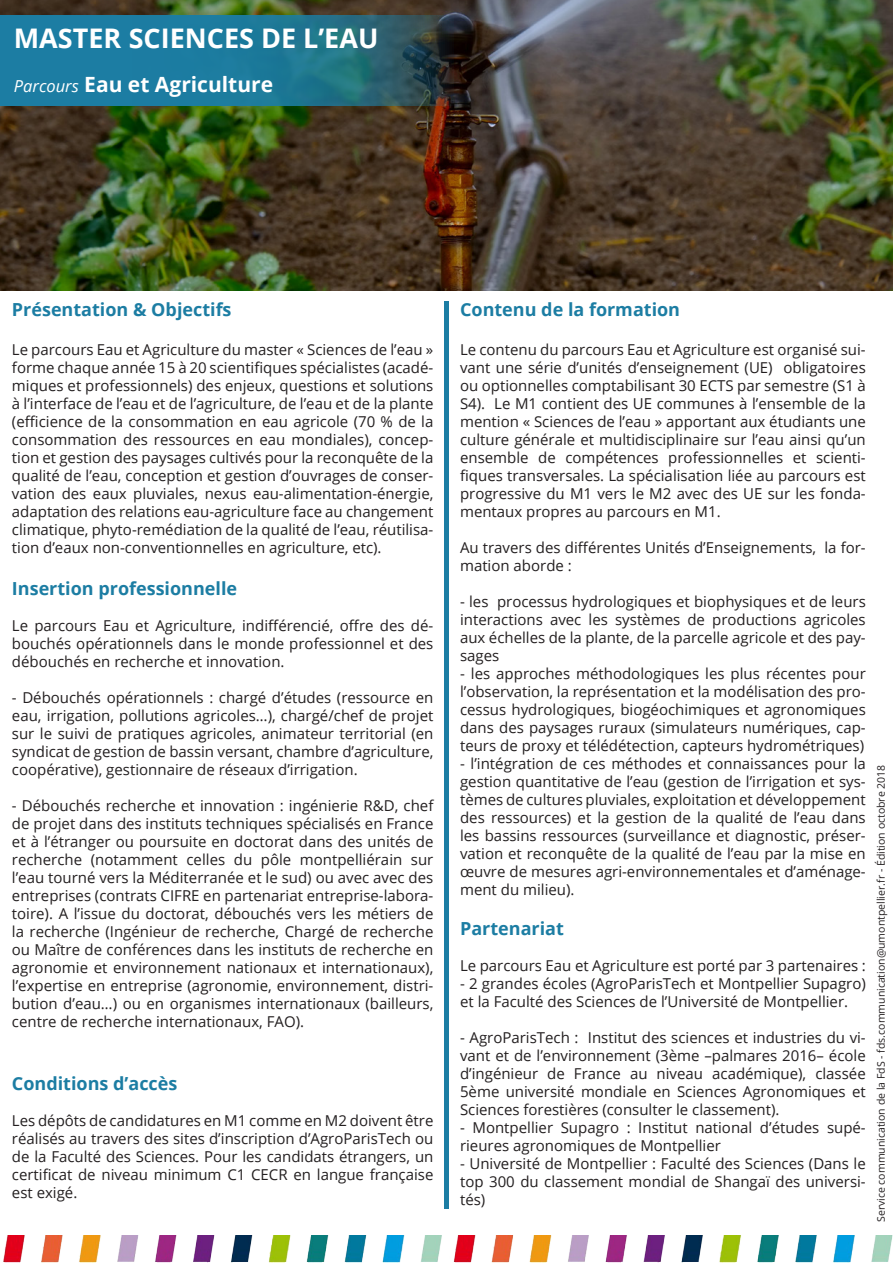
<style>
.page{position:relative;width:893px;height:1263px;background:#fff}
.page>*{position:absolute;margin:0;border:0;box-sizing:border-box;transform-origin:0 0}
.t1{font:700 27px "Open Sans";color:#fff}
.t2{font:700 21px "Open Sans";color:#fff}
.t3{font:700 18px "Open Sans";color:#1c7da3}
.Style_de_paragraphe{font:15px/18px "Open Sans";color:#231f20;text-align:justify}
.Style_de_paragraphe-2{font:10.5px "Open Sans";color:#231f20}
.s1{font-weight:400;font-style:italic;font-size:16.5px}
</style>
<div class="page">
<img style="left:0;top:0;width:893px;height:290px">
<svg style="left:0;top:16px;width:453px;height:90px;background:#20718c"></svg>
<div style="left:444px;top:302px;width:5px;height:907px;background:#1c7da3"></div>
<img style="left:3px;top:1235px;width:439px;height:28px">
<img style="left:453px;top:1235px;width:440px;height:28px">
<p class="t1" style="left:14px;top:20px;width:366px">MASTER SCIENCES DE L’EAU</p>
<p class="t2" style="left:14px;top:69px;width:261px"><span class="s1">Parcours</span> Eau et Agriculture</p>
<p class="t3" style="left:12px;top:296px;width:221px">Présentation &amp; Objectifs</p>
<p class="Style_de_paragraphe" style="left:12px;top:340px;width:423px">Le parcours Eau et Agriculture du master « Sciences de l’eau » forme chaque année 15 à 20 scientifiques spécialistes (acadé&shy;miques et professionnels) des enjeux, questions et solutions à l’interface de l’eau et de l’agriculture, de l’eau et de la plante (efficience de la consommation en eau agricole (70 % de la consommation des ressources en eau mondiales), concep&shy;tion et gestion des paysages cultivés pour la reconquête de la qualité de l’eau, conception et gestion d’ouvrages de conser&shy;vation des eaux pluviales, nexus eau-alimentation-énergie, adaptation des relations eau-agriculture face au changement climatique, phyto-remédiation de la qualité de l’eau, réutilisa&shy;tion d’eaux non-conventionnelles en agriculture, etc).</p>
<p class="t3" style="left:12px;top:575px;width:227px">Insertion professionnelle</p>
<p class="Style_de_paragraphe" style="left:12px;top:616px;width:423px">Le parcours Eau et Agriculture, indifférencié, offre des dé&shy;bouchés opérationnels dans le monde professionnel et des débouchés en recherche et innovation.</p>
<p class="Style_de_paragraphe" style="left:12px;top:688px;width:423px">- Débouchés opérationnels : chargé d’études (ressource en eau, irrigation, pollutions agricoles…), chargé/chef de projet sur le suivi de pratiques agricoles, animateur territorial (en syndicat de gestion de bassin versant, chambre d’agriculture, coopérative), gestionnaire de réseaux d’irrigation.</p>
<p class="Style_de_paragraphe" style="left:12px;top:796px;width:423px">- Débouchés recherche et innovation : ingénierie R&amp;D, chef de projet dans des instituts techniques spécialisés en France et à l’étranger ou poursuite en doctorat dans des unités de recherche (notamment celles du pôle montpelliérain sur l’eau tourné vers la Méditerranée et le sud) ou avec avec des entreprises (contrats CIFRE en partenariat entreprise-labora&shy;toire). A l’issue du doctorat, débouchés vers les métiers de la recherche (Ingénieur de recherche, Chargé de recherche ou Maître de conférences dans les instituts de recherche en agronomie et environnement nationaux et internationaux), l’expertise en entreprise (agronomie, environnement, distri&shy;bution d’eau…) ou en organismes internationaux (bailleurs, centre de recherche internationaux, FAO).</p>
<p class="t3" style="left:12px;top:1070px;width:167px">Conditions d’accès</p>
<p class="Style_de_paragraphe" style="left:12px;top:1111px;width:423px">Les dépôts de candidatures en M1 comme en M2 doivent être réalisés au travers des sites d’inscription d’AgroParisTech ou de la Faculté des Sciences. Pour les candidats étrangers, un certificat de niveau minimum C1 CECR en langue française est exigé.</p>
<p class="t3" style="left:460px;top:296px;width:222px">Contenu de la formation</p>
<p class="Style_de_paragraphe" style="left:460px;top:340px;width:407px">Le contenu du parcours Eau et Agriculture est organisé sui&shy;vant une série d’unités d’enseignement (UE) obligatoires ou optionnelles comptabilisant 30 ECTS par semestre (S1 à S4). Le M1 contient des UE communes à l’ensemble de la mention « Sciences de l’eau » apportant aux étudiants une culture générale et multidisciplinaire sur l’eau ainsi qu’un ensemble de compétences professionnelles et scienti&shy;fiques transversales. La spécialisation liée au parcours est progressive du M1 vers le M2 avec des UE sur les fonda&shy;mentaux propres au parcours en M1.</p>
<p class="Style_de_paragraphe" style="left:460px;top:538px;width:407px">Au travers des différentes Unités d’Enseignements, la for&shy;mation aborde :</p>
<p class="Style_de_paragraphe" style="left:460px;top:592px;width:407px">- les processus hydrologiques et biophysiques et de leurs interactions avec les systèmes de productions agricoles aux échelles de la plante, de la parcelle agricole et des pay&shy;sages</p>
<p class="Style_de_paragraphe" style="left:460px;top:664px;width:407px">- les approches méthodologiques les plus récentes pour l’observation, la représentation et la modélisation des pro&shy;cessus hydrologiques, biogéochimiques et agronomiques dans des paysages ruraux (simulateurs numériques, cap&shy;teurs de proxy et télédétection, capteurs hydrométriques)</p>
<p class="Style_de_paragraphe" style="left:460px;top:754px;width:407px">- l’intégration de ces méthodes et connaissances pour la gestion quantitative de l’eau (gestion de l’irrigation et sys&shy;tèmes de cultures pluviales, exploitation et développement des ressources) et la gestion de la qualité de l’eau dans les bassins ressources (surveillance et diagnostic, préser&shy;vation et reconquête de la qualité de l’eau par la mise en œuvre de mesures agri-environnementales et d’aménage&shy;ment du milieu).</p>
<p class="t3" style="left:460px;top:916px;width:105px">Partenariat</p>
<p class="Style_de_paragraphe" style="left:460px;top:956px;width:407px">Le parcours Eau et Agriculture est porté par 3 partenaires :</p>
<p class="Style_de_paragraphe" style="left:460px;top:974px;width:407px">- 2 grandes écoles (AgroParisTech et Montpellier Supagro) et la Faculté des Sciences de l’Université de Montpellier.</p>
<p class="Style_de_paragraphe" style="left:460px;top:1028px;width:407px">- AgroParisTech : Institut des sciences et industries du vi&shy;vant et de l’environnement (3ème –palmares 2016– école d’ingénieur de France au niveau académique), classée 5ème université mondiale en Sciences Agronomiques et Sciences forestières (consulter le classement).</p>
<p class="Style_de_paragraphe" style="left:460px;top:1118px;width:407px">- Montpellier Supagro : Institut national d’études supé&shy;rieures agronomiques de Montpellier</p>
<p class="Style_de_paragraphe" style="left:460px;top:1154px;width:407px">- Université de Montpellier : Faculté des Sciences (Dans le top 300 du classement mondial de Shangaï des universi&shy;tés)</p>
<p class="Style_de_paragraphe-2" style="left:874px;top:1222px;width:459px;rotate:-90deg">Service communication de la FdS - fds.communication@umontpellier.fr - Édition octobre 2018</p>
</div>
